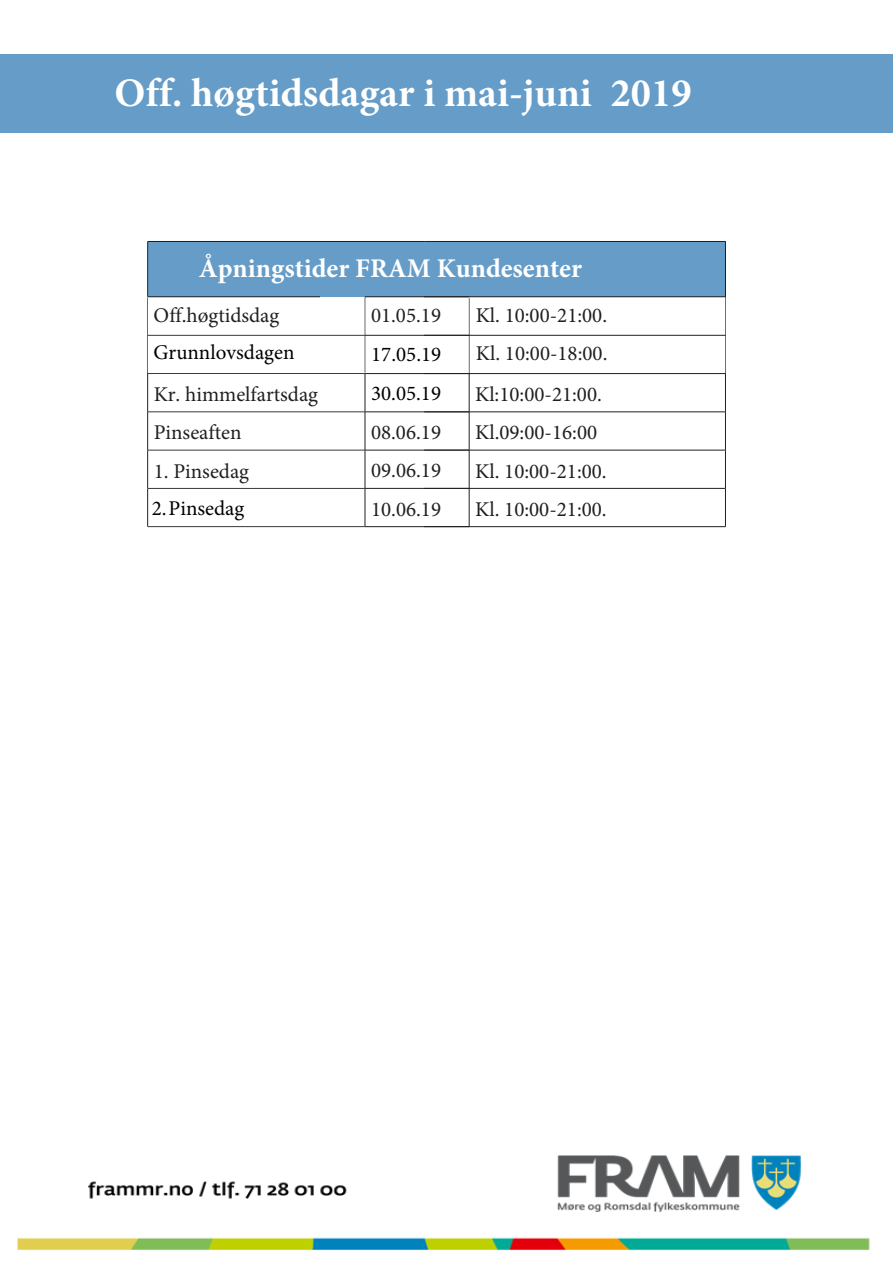
<style>
.page{position:relative;width:893px;height:1263px;background:#fff}
.page>*{position:absolute;margin:0;border:0;box-sizing:border-box;transform-origin:0 0}
.t1{font:700 40.5px "Minion Pro";color:#fff}
.t2{font:700 27px "Minion Pro";color:#fff}
.t3{font:21px "Minion Pro";color:#231f20}
.t4{font:21px "Minion Pro";color:#000}
</style>
<div class="page">
<div style="left:0;top:55px;width:893px;height:78px;background:#659cc8"></div>
<div style="left:148px;top:241px;width:577px;height:56px;background:#659cc8"></div>
<hr style="left:725px;top:242px;width:1px;height:55px;background:#231f20">
<hr style="left:424px;top:296px;width:302px;height:1px;background:#231f20">
<hr style="left:424px;top:335px;width:302px;height:1px;background:#231f20">
<hr style="left:725px;top:296px;width:1px;height:81px;background:#231f20">
<hr style="left:424px;top:373px;width:302px;height:1px;background:#231f20">
<hr style="left:725px;top:374px;width:1px;height:38px;background:#231f20">
<hr style="left:148px;top:412px;width:217px;height:1px;background:#231f20">
<hr style="left:365px;top:412px;width:104px;height:1px;background:#231f20">
<hr style="left:424px;top:412px;width:302px;height:1px;background:#231f20">
<hr style="left:725px;top:412px;width:1px;height:38px;background:#231f20">
<hr style="left:148px;top:450px;width:217px;height:1px;background:#231f20">
<hr style="left:365px;top:450px;width:104px;height:1px;background:#231f20">
<hr style="left:424px;top:450px;width:302px;height:1px;background:#231f20">
<hr style="left:725px;top:450px;width:1px;height:38px;background:#231f20">
<hr style="left:148px;top:488px;width:217px;height:1px;background:#231f20">
<hr style="left:365px;top:488px;width:104px;height:1px;background:#231f20">
<hr style="left:424px;top:488px;width:302px;height:1px;background:#231f20">
<hr style="left:725px;top:488px;width:1px;height:38px;background:#231f20">
<hr style="left:148px;top:526px;width:217px;height:1px;background:#231f20">
<hr style="left:365px;top:526px;width:104px;height:1px;background:#231f20">
<hr style="left:424px;top:526px;width:302px;height:1px;background:#231f20">
<hr style="left:365px;top:335px;width:104px;height:1px;background:#231f20">
<hr style="left:365px;top:373px;width:104px;height:1px;background:#231f20">
<hr style="left:148px;top:335px;width:217px;height:1px;background:#231f20">
<hr style="left:148px;top:373px;width:217px;height:1px;background:#231f20">
<hr style="left:147px;top:241px;width:173px;height:1px;background:#231f20">
<hr style="left:147px;top:242px;width:1px;height:55px;background:#231f20">
<hr style="left:320px;top:241px;width:104px;height:1px;background:#231f20">
<hr style="left:424px;top:241px;width:302px;height:1px;background:#231f20">
<hr style="left:147px;top:296px;width:173px;height:1px;background:#231f20">
<hr style="left:147px;top:298px;width:1px;height:76px;background:#231f20">
<hr style="left:147px;top:374px;width:1px;height:38px;background:#231f20">
<hr style="left:147px;top:412px;width:1px;height:38px;background:#231f20">
<hr style="left:147px;top:450px;width:1px;height:38px;background:#231f20">
<hr style="left:147px;top:488px;width:1px;height:38px;background:#231f20">
<hr style="left:365px;top:296px;width:104px;height:1px;background:#231f20">
<hr style="left:365px;top:297px;width:1px;height:76px;background:#231f20">
<hr style="left:469px;top:298px;width:1px;height:76px;background:#231f20">
<hr style="left:365px;top:374px;width:1px;height:38px;background:#231f20">
<hr style="left:469px;top:374px;width:1px;height:38px;background:#231f20">
<hr style="left:365px;top:412px;width:1px;height:38px;background:#231f20">
<hr style="left:469px;top:412px;width:1px;height:38px;background:#231f20">
<hr style="left:365px;top:450px;width:1px;height:38px;background:#231f20">
<hr style="left:469px;top:450px;width:1px;height:38px;background:#231f20">
<hr style="left:365px;top:488px;width:1px;height:38px;background:#231f20">
<hr style="left:469px;top:488px;width:1px;height:38px;background:#231f20">
<img style="left:18px;top:1155px;width:852px;height:95px">
<h1 class="t1" style="left:114px;top:64px;width:579px">Off. høgtidsdagar i mai-juni 2019</h1>
<p class="t2" style="left:199px;top:249px;width:385px">Åpningstider FRAM Kundesenter</p>
<p class="t3" style="left:154px;top:301px;width:127px">Off.høgtidsdag</p>
<p class="t3" style="left:371px;top:301px;width:72px">01.05.19</p>
<p class="t3" style="left:476px;top:301px;width:133px">Kl. 10:00-21:00.</p>
<p class="t4" style="left:154px;top:338px;width:142px">Grunnlovsdagen</p>
<p class="t4" style="left:371px;top:340px;width:72px">17.05.19</p>
<p class="t3" style="left:476px;top:339px;width:133px">Kl. 10:00-18:00.</p>
<p class="t3" style="left:154px;top:380px;width:166px">Kr. himmelfartsdag</p>
<p class="t3" style="left:475px;top:380px;width:128px">Kl:10:00-21:00.</p>
<p class="t3" style="left:154px;top:419px;width:89px">Pinseaften</p>
<p class="t3" style="left:371px;top:418px;width:72px">08.06.19</p>
<p class="t3" style="left:475px;top:419px;width:123px">Kl.09:00-16:00</p>
<p class="t3" style="left:154px;top:457px;width:97px">1. Pinsedag</p>
<p class="t3" style="left:371px;top:457px;width:72px">09.06.19</p>
<p class="t3" style="left:475px;top:457px;width:133px">Kl. 10:00-21:00.</p>
<p class="t3" style="left:371px;top:495px;width:72px">10.06.19</p>
<p class="t3" style="left:475px;top:495px;width:133px">Kl. 10:00-21:00.</p>
<p class="t4" style="left:371px;top:379px;width:72px">30.05.19</p>
<p class="t4" style="left:152px;top:494px;width:94px">2.Pinsedag</p>
</div>
